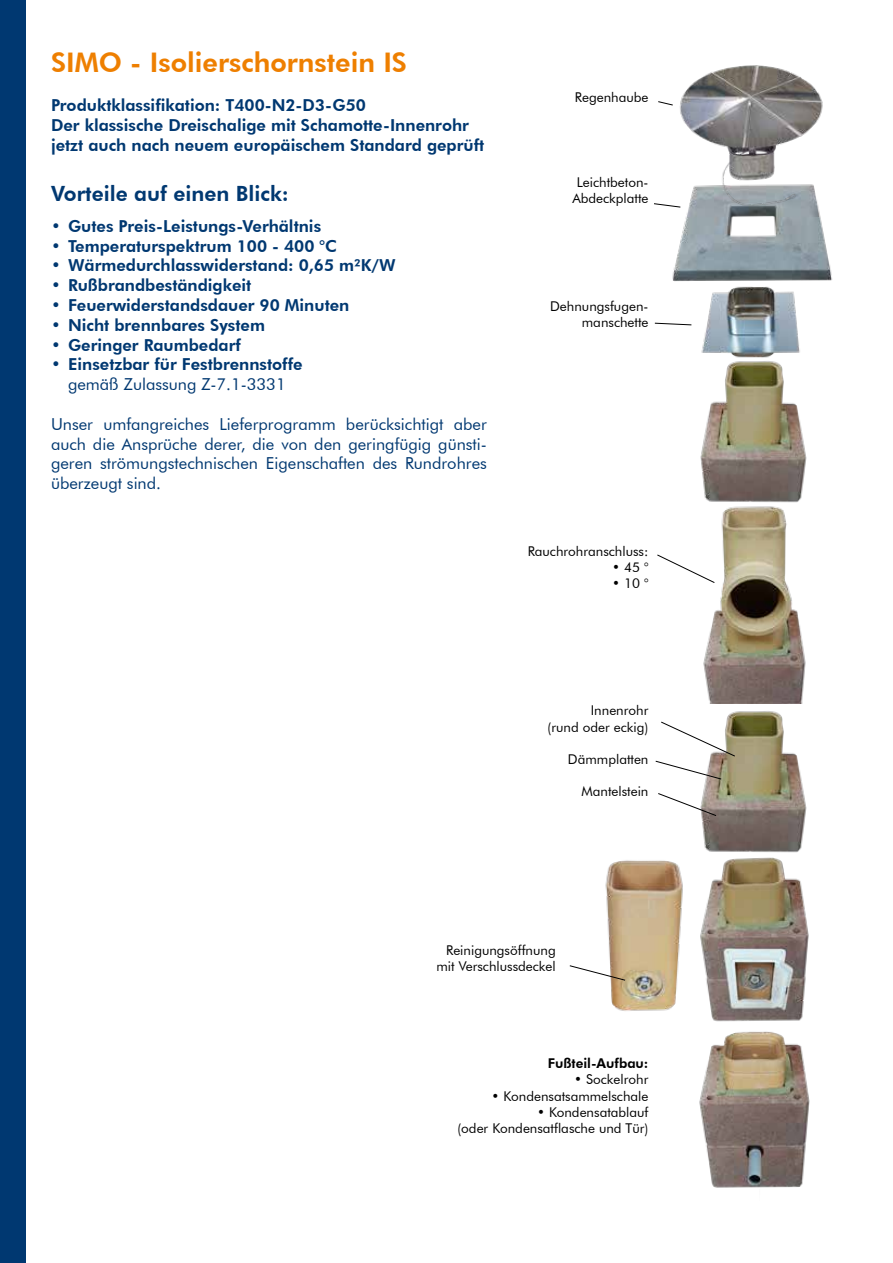
<style>
.page{position:relative;width:893px;height:1263px;background:#fff}
.page>*{position:absolute;margin:0;border:0;box-sizing:border-box;transform-origin:0 0}
.t1{font:800 27px "Futura BT";color:#ee7f00}
.t2{font:800 21px "Futura BT";color:#003871}
.t3{font:800 16.5px/19.8px "Futura BT";color:#003871}
.t4{font:16.5px/19.8px "Futura BT";color:#003871;text-align:justify}
.t5{font:13.5px/16.2px "Futura BT";color:#000;text-align:right}
.t6{font:800 13.5px "Futura BT";color:#000}
</style>
<div class="page">
<div style="left:0;top:0;width:26px;height:1263px;background:#003871"></div>
<img style="left:672px;top:233px;width:161px;height:49px">
<img style="left:680px;top:65px;width:144px;height:168px">
<img style="left:605px;top:860px;width:78px;height:151px">
<img style="left:693px;top:277px;width:119px;height:76px">
<img style="left:703px;top:507px;width:103px;height:196px">
<img style="left:700px;top:353px;width:107px;height:154px">
<img style="left:701px;top:703px;width:106px;height:127px">
<img style="left:699px;top:1039px;width:111px;height:149px">
<img style="left:700px;top:830px;width:109px;height:209px">
<svg style="left:658px;top:101px;width:15px;height:5px"></svg>
<svg style="left:654px;top:203px;width:27px;height:5px"></svg>
<svg style="left:654px;top:322px;width:38px;height:4px"></svg>
<svg style="left:657px;top:554px;width:58px;height:30px"></svg>
<svg style="left:655px;top:721px;width:81px;height:59px"></svg>
<svg style="left:658px;top:792px;width:59px;height:24px"></svg>
<svg style="left:569px;top:965px;width:57px;height:16px"></svg>
<h1 class="t1" style="left:51px;top:46px;width:358px">SIMO - Isolierschornstein IS</h1>
<p class="t3" style="left:51px;top:95px;width:435px">Produktklassifikation: T400-N2-D3-G50<br>Der klassische Dreischalige mit Schamotte-Innenrohr jetzt auch nach neuem europäischem Standard geprüft</p>
<p class="t2" style="left:51px;top:181px;width:239px">Vorteile auf einen Blick:</p>
<p class="t3" style="left:51px;top:216px;width:272px">• Gutes Preis-Leistungs-Verhältnis</p>
<p class="t3" style="left:51px;top:236px;width:287px">• Temperaturspektrum 100 - 400 °C</p>
<p class="t3" style="left:51px;top:255px;width:346px">• Wärmedurchlasswiderstand: 0,65 m²K/W</p>
<p class="t3" style="left:51px;top:275px;width:202px">• Rußbrandbeständigkeit</p>
<p class="t3" style="left:51px;top:295px;width:300px">• Feuerwiderstandsdauer 90 Minuten</p>
<p class="t3" style="left:51px;top:315px;width:215px">• Nicht brennbares System</p>
<p class="t3" style="left:51px;top:335px;width:191px">• Geringer Raumbedarf</p>
<p class="t3" style="left:51px;top:354px;width:253px">• Einsetzbar für Festbrennstoffe</p>
<p class="t4" style="left:68px;top:374px;width:219px">gemäß Zulassung Z-7.1-3331</p>
<p class="t4" style="left:51px;top:414px;width:437px">Unser umfangreiches Lieferprogramm berücksichtigt aber auch die Ansprüche derer, die von den geringfügig günsti&shy;geren strömungstechnischen Eigenschaften des Rundrohres überzeugt sind.</p>
<p class="t5" style="left:575px;top:89px;width:75px">Regenhaube</p>
<p class="t5" style="left:572px;top:174px;width:78px;text-align:center">Leichtbeton-<br>Abdeckplatte</p>
<p class="t5" style="left:550px;top:298px;width:100px">Dehnungsfugen&shy;manschette</p>
<p class="t5" style="left:528px;top:543px;width:122px">Rauchrohranschluss:</p>
<p class="t5" style="left:612px;top:559px;width:38px">• 45 °</p>
<p class="t5" style="left:612px;top:575px;width:38px">• 10 °</p>
<p class="t5" style="left:548px;top:702px;width:102px">Innenrohr<br>(rund oder eckig)</p>
<p class="t5" style="left:568px;top:751px;width:82px">Dämmplatten</p>
<p class="t5" style="left:581px;top:783px;width:68px">Mantelstein</p>
<p class="t5" style="left:436px;top:942px;width:121px">Reinigungsöffnung mit Verschlussdeckel</p>
<p class="t6" style="left:548px;top:1055px;width:102px">Fußteil-Aufbau:</p>
<p class="t5" style="left:574px;top:1071px;width:76px">• Sockelrohr</p>
<p class="t5" style="left:491px;top:1088px;width:158px">• Kondensatsammelschale</p>
<p class="t5" style="left:457px;top:1104px;width:193px">• Kondensatablauf<br>(oder Kondensatflasche und Tür)</p>
</div>
